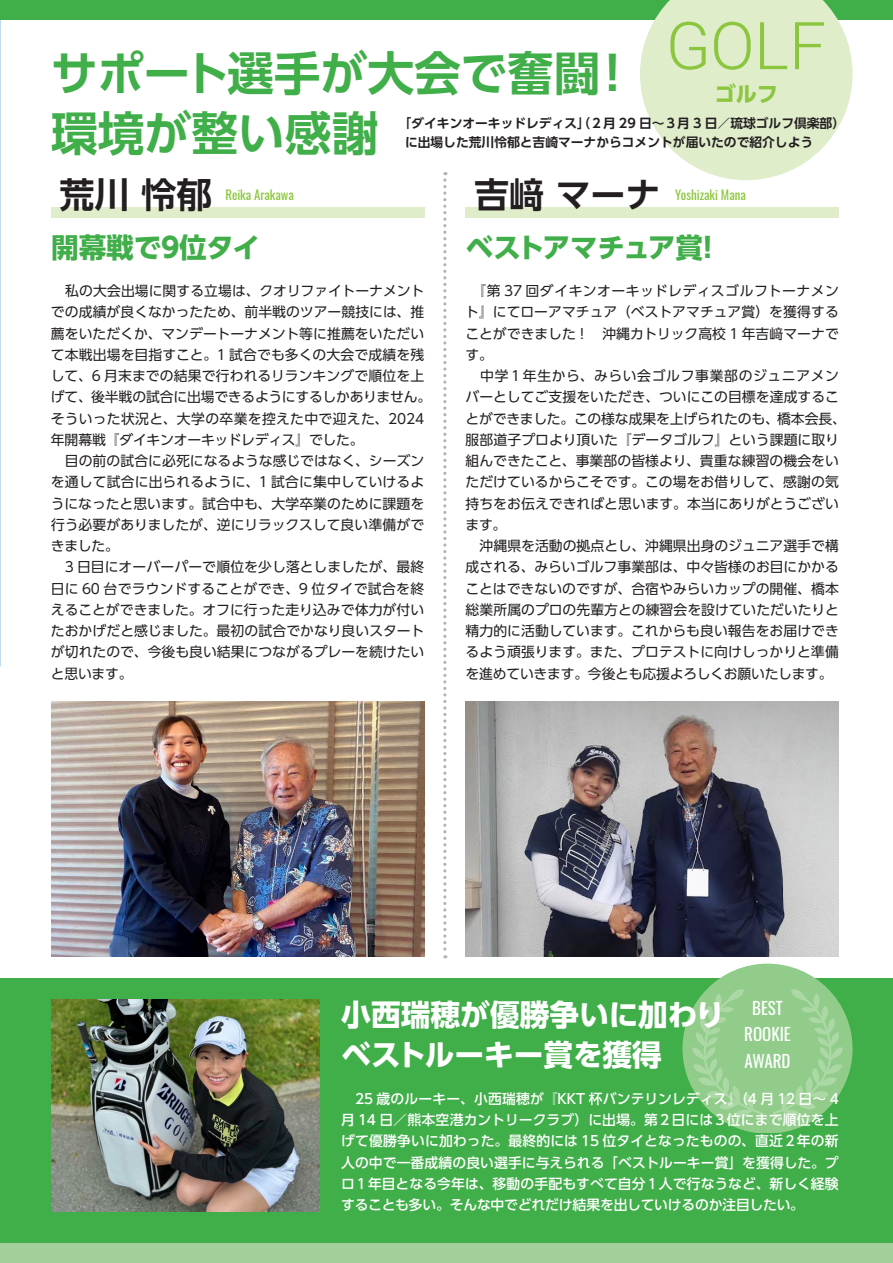
<style>
.page{position:relative;width:893px;height:1263px;background:#fff}
.page>*{position:absolute;margin:0;border:0;box-sizing:border-box;transform-origin:0 0}
.t1{font:700 46.8px/59.6px "UD Shin Go Pr 6 N De";color:#40ae49}
.t2{font:700 35.1px "UD Shin Go Pr 6 N De";color:#231f20}
.t3{font:700 29.7px/40.3px "UD Shin Go Pr 6 N";color:#fff}
.t4{font:700 27.6px "UD Shin Go Pr 6 N";letter-spacing:-.02em;color:#40ae49}
.t5{font:700 21.3px "UD Shin Go Pr 6 N";color:#8bc63e}
.t6{font:16.95px/26.5px "Oswald";color:#fff;text-align:center}
.t7{font:13.8px/21.3px "UD Shin Go Pr 6 N";letter-spacing:.005em;color:#231f20}
.t8{font:500 13.8px/21.3px "UD Shin Go Pr 6 N";letter-spacing:-.015em;color:#fff;text-align:justify}
.t9{font:700 12.75px/19.2px "UD Shin Go Pr 6 N De";color:#231f20}
.t10{font:12.75px "Oswald";color:#8bc63e}
</style>
<div class="page">
<div style="left:0;top:978px;width:893px;height:285px;background:#40ae49"></div>
<div style="left:0;top:1244px;width:893px;height:19px;background:#a3cf9a"></div>
<div style="left:0;top:0;width:893px;height:19px;background:#40ae49"></div>
<div style="left:682px;top:963px;width:171px;height:170px;background:#91cc8a;border-radius:50%"></div>
<svg style="left:692px;top:989px;width:70px;height:129px"></svg>
<svg style="left:773px;top:989px;width:70px;height:129px"></svg>
<div style="left:51px;top:207px;width:373px;height:11px;background:#dfedcb"></div>
<div style="left:466px;top:207px;width:373px;height:11px;background:#dfedcb"></div>
<img style="left:466px;top:702px;width:373px;height:255px">
<img style="left:51px;top:702px;width:373px;height:255px">
<img style="left:51px;top:999px;width:269px;height:213px">
<svg style="left:640px;top:0;width:213px;height:180px"></svg>
<svg style="left:443px;top:172px;width:3px;height:786px"></svg>
<h1 class="t1" style="left:51px;top:42px;width:777px">サポート選手が大会で奮闘！ <sup>GOLF</sup>環境が整い感謝</h1>
<h3 class="t5" style="left:715px;top:76px;width:65px">ゴルフ</h3>
<p class="t9" style="left:405px;top:113px;width:442px;text-indent:-6px">「ダイキンオーキッドレディス」（２月 29 日～３月 3 日／琉球ゴルフ倶楽部）に出場した荒川怜郁と吉崎マーナからコメントが届いたので紹介しよう</p>
<h2 class="t2" style="left:60px;top:167px;width:153px">荒川 怜郁</h2>
<h2 class="t2" style="left:474px;top:167px;width:188px">吉﨑 マーナ</h2>
<p class="t10" style="left:225px;top:184px;width:70px">Reika Arakawa</p>
<p class="t10" style="left:675px;top:184px;width:72px">Yoshizaki Mana</p>
<h3 class="t4" style="left:51px;top:225px;width:211px">開幕戦で９位タイ</h3>
<h3 class="t4" style="left:466px;top:225px;width:257px">ベストアマチュア賞！</h3>
<p class="t7" style="left:51px;top:280px;width:382px">　私の大会出場に関する立場は、クオリファイトーナメントでの成績が良くなかったため、前半戦のツアー競技には、推薦をいただくか、マンデートーナメント等に推薦をいただいて本戦出場を目指すこと。1 試合でも多くの大会で成績を残して、6 月末までの結果で行われるリランキングで順位を上げて、後半戦の試合に出場できるようにするしかありません。そういった状況と、大学の卒業を控えた中で迎えた、2024年開幕戦『ダイキンオーキッドレディス』でした。<br>　目の前の試合に必死になるような感じではなく、シーズンを通して試合に出られるように、1 試合に集中していけるようになったと思います。試合中も、大学卒業のために課題を行う必要がありましたが、逆にリラックスして良い準備ができました。<br>　3 日目にオーバーパーで順位を少し落としましたが、最終日に 60 台でラウンドすることができ、9 位タイで試合を終えることができました。オフに行った走り込みで体力が付いたおかげだと感じました。最初の試合でかなり良いスタートが切れたので、今後も良い結果につながるプレーを続けたいと思います。</p>
<p class="t7" style="left:465px;top:280px;width:382px">　『第 37 回ダイキンオーキッドレディスゴルフトーナメント』にてローアマチュア（ベストアマチュア賞）を獲得することができました！　沖縄カトリック高校 1 年吉﨑マーナです。<br>　中学１年生から、みらい会ゴルフ事業部のジュニアメンバーとしてご支援をいただき、ついにこの目標を達成することができました。この様な成果を上げられたのも、橋本会長、服部道子プロより頂いた『データゴルフ』という課題に取り組んできたこと、事業部の皆様より、貴重な練習の機会をいただけているからこそです。この場をお借りして、感謝の気持ちをお伝えできればと思います。本当にありがとうございます。<br>　沖縄県を活動の拠点とし、沖縄県出身のジュニア選手で構成される、みらいゴルフ事業部は、中々皆様のお目にかかることはできないのですが、合宿やみらいカップの開催、橋本総業所属のプロの先輩方との練習会を設けていただいたりと精力的に活動しています。これからも良い報告をお届けできるよう頑張ります。また、プロテストに向けしっかりと準備を進めていきます。今後とも応援よろしくお願いたします。</p>
<h3 class="t3" style="left:341px;top:993px;width:385px">小西瑞穂が優勝争いに加わりベストルーキー賞を獲得</h3>
<p class="t6" style="left:744px;top:993px;width:48px">BEST<br>ROOKIE<br>AWARD</p>
<p class="t8" style="left:341px;top:1087px;width:499px">　25 歳のルーキー、小西瑞穂が『KKT 杯バンテリンレディス』（4 月 12 日～ 4月 14 日／熊本空港カントリークラブ）に出場。第２日には３位にまで順位を上げて優勝争いに加わった。最終的には 15 位タイとなったものの、直近２年の新人の中で一番成績の良い選手に与えられる「ベストルーキー賞」を獲得した。プロ１年目となる今年は、移動の手配もすべて自分１人で行なうなど、新しく経験することも多い。そんな中でどれだけ結果を出していけるのか注目したい。</p>
</div>
